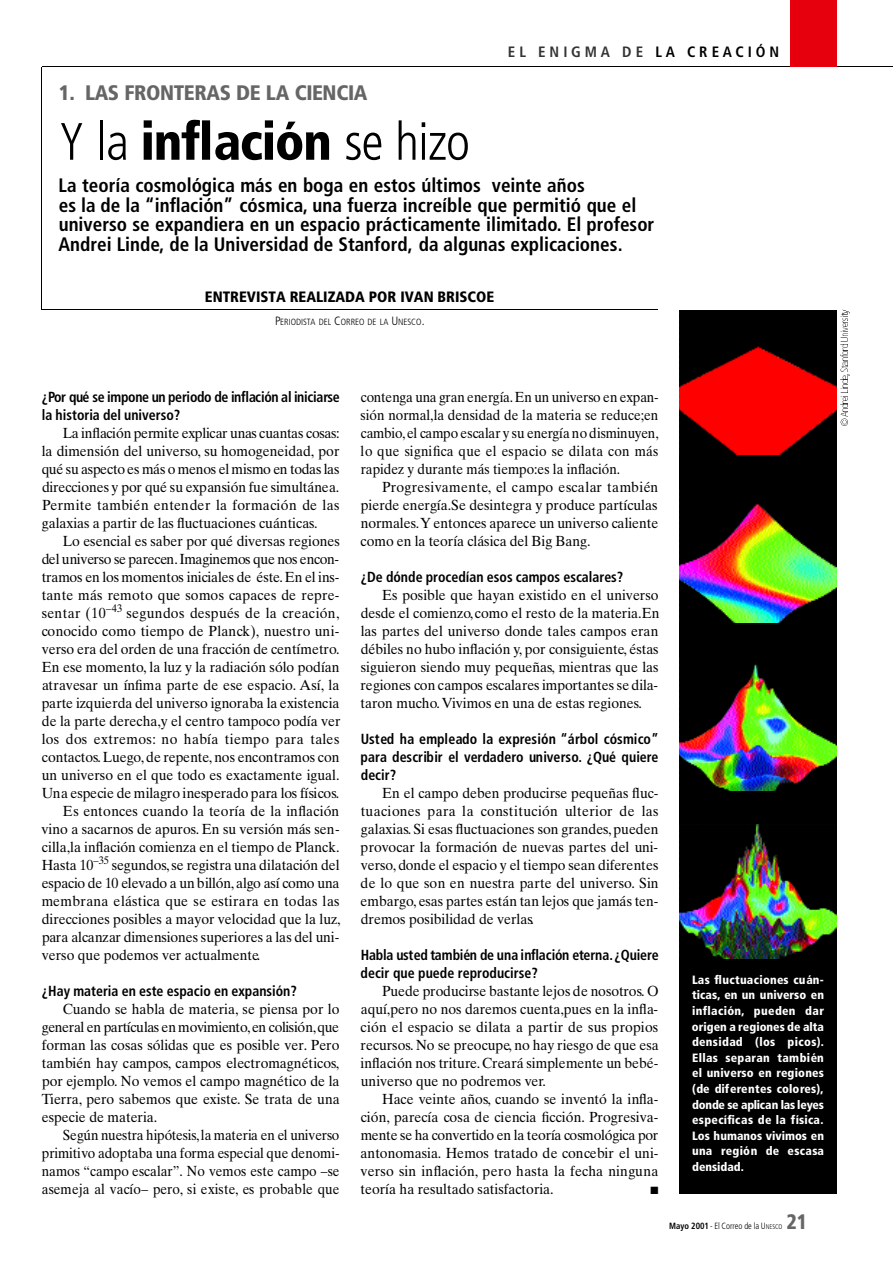
<style>
.page{position:relative;width:893px;height:1263px;background:#fff}
.page>*{position:absolute;margin:0;border:0;box-sizing:border-box;transform-origin:0 0}
.t1{font:300 condensed 52.5px "Frutiger";letter-spacing:-.015em;color:#000}
.t2{font:900 condensed 21px "Frutiger";letter-spacing:-.02em;color:#666}
.t3{font:900 condensed 21px "Frutiger";letter-spacing:-.02em;color:#666;scale:.95 1}
.t4{font:700 condensed 19.5px/19.5px "Frutiger";color:#000}
.t5{font:900 condensed 15px "Frutiger";color:#000}
.t6{font:700 condensed 15px "Frutiger";letter-spacing:.25em;color:#333}
.t7{font:14.7px/18px "Times Ten";color:#000;text-align:justify;scale:.95 1}
.t8{font:14.7px/18px "Times Ten";color:#000;text-align:justify;scale:.92 1}
.t9{font:700 condensed 14.7px/18px "Frutiger";color:#000;scale:.95 1}
.t10{font:14.7px "Times Ten";letter-spacing:.025em;color:#000;scale:.95 1}
.t11{font:14.7px "Times Ten";letter-spacing:.02em;color:#000;scale:.95 1}
.t12{font:14.7px "Times Ten";letter-spacing:-.025em;color:#000;scale:.95 1}
.t13{font:14.7px "Times Ten";letter-spacing:-.02em;color:#000;scale:.95 1}
.t14{font:900 condensed 12px/15.6px "Frutiger";color:#fff;text-align:justify}
.t15{font:10.5px "Zapf Dingbats";color:#000}
.t16{font:300 condensed 9px "Frutiger";color:#000}
.t17{font:300 condensed 9px "Frutiger";color:#000;scale:.95 1}
.s1{color:#000}
.s2{font-weight:900}
.s3{font-size:12px}
.s4{font-weight:700}
.s5{font-size:6.75px}
</style>
<div class="page">
<hr style="left:41px;top:67px;width:1px;height:243px;background:#000">
<hr style="left:41px;top:309px;width:616px;height:1px;background:#000">
<hr style="left:42px;top:66px;width:850px;height:1px;background:#000">
<div style="left:789px;top:0;width:47px;height:67px;background:#e6000e"></div>
<div style="left:679px;top:310px;width:157px;height:884px;background:#000"></div>
<img style="left:679px;top:310px;width:157px;height:144px">
<img style="left:679px;top:490px;width:157px;height:133px">
<img style="left:679px;top:658px;width:157px;height:132px">
<img style="left:679px;top:825px;width:157px;height:133px">
<svg style="left:840px;top:310px;width:9px;height:116px"></svg>
<h2 class="t2" style="left:59px;top:84px;width:310px">1 . LAS FRONTERAS DE LA CIENCIA</h2>
<p class="t6" style="left:508px;top:46px;width:273px">EL ENIGMA DE <span class="s1">LA CREAC I Ó N</span></p>
<h1 class="t1" style="left:59px;top:120px;width:412px">Y la <span class="s2">i n fla c i ó n</span> se hizo</h1>
<p class="t4" style="left:59px;top:177px;width:597px">La teoría cosmológica más en boga en estos últimos veinte años<br>es la de la “inflación” cósmica, una fuerza increíble que permitió que el universo se expandiera en un espacio prácticamente ilimitado. El profesor Andrei Linde, de la Universidad de Stanford, da algunas explicaciones.</p>
<p class="t5" style="left:205px;top:290px;width:291px">ENTREVISTA REALIZADA POR IVAN BRISCOE</p>
<p class="t16" style="left:275px;top:318px;width:151px"><span class="s3">P</span>ERIODISTA DEL <span class="s3">C</span>ORREO DE LA <span class="s3">U</span>NESCO<span class="s3">.</span></p>
<p class="t9" style="left:42px;top:389px;width:315px">¿ Por qué se impone un periodo de inflación al iniciars e la historia del universo?</p>
<p class="t7" style="left:42px;top:425px;width:315px;text-indent:21px">La inflación permite explicar unas cuantas cosas: la dimensión del universo, su homogeneidad, por qué su aspecto es más o menos el mismo en todas las direcciones y por qué su expansión fue simultánea.<br>Permite también entender la formación de las galaxias a partir de las fluctuaciones cuánticas.</p>
<p class="t7" style="left:63px;top:533px;width:293px">Lo esencial es saber por qué diversas regiones</p>
<p class="t12" style="left:42px;top:553px;width:314px">del universo se parecen.Imaginemos que nos encon-</p>
<p class="t7" style="left:42px;top:569px;width:315px">tramos en los momentos iniciales de éste. En el ins-</p>
<p class="t11" style="left:42px;top:589px;width:314px">tante más remoto que somos capaces de repre-</p>
<p class="t10" style="left:42px;top:607px;width:315px">sentar (10<sup>–43</sup> segundos después de la creación,</p>
<p class="t7" style="left:42px;top:623px;width:315px">conocido como tiempo de Planck), nuestro uni-</p>
<p class="t7" style="left:42px;top:641px;width:315px">verso era del orden de una fracción de centímetro.</p>
<p class="t7" style="left:42px;top:659px;width:315px">En ese momento, la luz y la radiación sólo podían</p>
<p class="t7" style="left:42px;top:677px;width:314px">atravesar un ínfima parte de ese espacio. A s í , l a</p>
<p class="t7" style="left:42px;top:695px;width:315px">parte izquierda del universo ignoraba la existencia</p>
<p class="t7" style="left:42px;top:713px;width:316px">de la parte derecha,y el centro tampoco podía ver</p>
<p class="t10" style="left:42px;top:733px;width:315px">los dos extremos: no había tiempo para tales</p>
<p class="t7" style="left:42px;top:749px;width:315px">c o n t a c t o s.L u e g o, de repente, nos encontramos con</p>
<p class="t7" style="left:42px;top:767px;width:315px">un universo en el que todo es exactamente igual.</p>
<p class="t7" style="left:42px;top:785px;width:314px">Una especie de milagro inesperado para los físicos.</p>
<p class="t7" style="left:63px;top:803px;width:292px">Es entonces cuando la teoría de la infla c i ó n</p>
<p class="t7" style="left:42px;top:821px;width:315px">vino a sacarnos de apuros. En su versión más sen-</p>
<p class="t7" style="left:42px;top:839px;width:315px">cilla,la inflación comienza en el tiempo de Planck.</p>
<p class="t7" style="left:42px;top:857px;width:315px">Hasta 10<sup>–</sup> <sup>3</sup> <sup>5</sup> s e g u n d o s, se registra una dilatación del</p>
<p class="t13" style="left:42px;top:877px;width:314px">espacio de 10 elevado a un billón,algo así como una</p>
<p class="t11" style="left:42px;top:895px;width:315px">membrana elástica que se estirara en todas las</p>
<p class="t7" style="left:42px;top:911px;width:316px">direcciones posibles a mayor velocidad que la luz,</p>
<p class="t7" style="left:42px;top:929px;width:315px">para alcanzar dimensiones superiores a las del uni-</p>
<p class="t7" style="left:42px;top:947px;width:231px">verso que podemos ver actualmente.</p>
<p class="t9" style="left:42px;top:983px;width:270px">¿Hay materia en este espacio en expansión?</p>
<p class="t7" style="left:42px;top:1001px;width:315px;text-indent:21px">Cuando se habla de materia, se piensa por lo general en partículas en movimiento,en colisión,q u e forman las cosas sólidas que es posible ver. Pero también hay campos, campos electromagnéticos, por ejemplo. No vemos el campo magnético de la Tierra, pero sabemos que existe. Se trata de una especie de materia.</p>
<p class="t8" style="left:42px;top:1127px;width:325px;text-indent:21px">Según nuestra hipótesis,la materia en el universo primitivo adoptaba una forma especial que denomi&shy;namos “campo escalar”. No vemos este campo –se asemeja al vacío– pero, si existe, es probable que</p>
<p class="t8" style="left:360px;top:389px;width:325px">contenga una gran energía.En un universo en expan&shy;sión normal,la densidad de la materia se reduce;en c a m b i o,el campo escalar y su energía no disminuyen, lo que significa que el espacio se dilata con más rapidez y durante más tiempo:es la inflación.</p>
<p class="t7" style="left:360px;top:479px;width:315px;text-indent:22px">P r o g r e s i v a m e n t e, el campo escalar también pierde energía.Se desintegra y produce partículas n o r m a l e s.Y entonces aparece un universo caliente como en la teoría clásica del Big Bang.</p>
<p class="t9" style="left:361px;top:569px;width:278px">¿De dónde procedían esos campos escalares?</p>
<p class="t7" style="left:360px;top:587px;width:316px;text-indent:22px">Es posible que hayan existido en el universo desde el comienzo, como el resto de la materia.En las partes del universo donde tales campos eran débiles no hubo inflación y, por consiguiente, éstas siguieron siendo muy pequeñas, mientras que las regiones con campos escalares importantes se dila&shy;taron mucho.Vivimos en una de estas regiones.</p>
<p class="t9" style="left:360px;top:731px;width:315px;text-align:justify">Usted ha empleado la expresión “árbol cósmico” p a ra describir el verd a d e ro univers o. ¿Qué quiere decir?</p>
<p class="t7" style="left:360px;top:785px;width:315px;text-indent:22px">En el campo deben producirse pequeñas fluc&shy;tuaciones para la constitución ulterior de las galaxias. Si esas fluctuaciones son grandes, pueden provocar la formación de nuevas partes del uni&shy;v e r s o, donde el espacio y el tiempo sean diferentes de lo que son en nuestra parte del universo. S i n e m b a r g o, esas partes están tan lejos que jamás ten&shy;dremos posibilidad de verlas.</p>
<p class="t9" style="left:360px;top:947px;width:315px">Habla usted también de una inflación eterna. ¿ Q u i e re decir que puede reproducirse?</p>
<p class="t7" style="left:360px;top:983px;width:315px;text-indent:22px">Puede producirse bastante lejos de nosotros. O aquí,pero no nos daremos cuenta,pues en la infla&shy;ción el espacio se dilata a partir de sus propios recursos. No se preocupe, no hay riesgo de que esa i n flación nos triture. Creará simplemente un bebé&shy;universo que no podremos ver.</p>
<p class="t7" style="left:360px;top:1091px;width:315px;text-indent:21px">Hace veinte años, cuando se inventó la infla&shy;c i ó n , parecía cosa de ciencia fic c i ó n . P r o g r e s i v a&shy;mente se ha convertido en la teoría cosmológica por a n t o n o m a s i a . Hemos tratado de concebir el uni&shy;verso sin infla c i ó n , pero hasta la fecha ninguna teoría ha resultado satisfactoria.</p>
<p class="t15" style="left:650px;top:1185px;width:9px">■</p>
<p class="t14" style="left:692px;top:973px;width:134px">Las fluctuaciones cuán&shy;t i c a s , en un universo en i n f l a c i ó n , pueden dar origen a regiones de alta densidad (los picos).<br>E l l a s s e p a ran también e l u n i v e rso en re g i o n e s (de diferentes colore s ) , donde se aplican las leyes e s p e c í ficas de la física.<br>Los humanos vivimos en una región de escasa densidad.</p>
<p class="t17" style="left:669px;top:1222px;width:121px"><span class="s4">Mayo 2001</span>- El Correo de la U<span class="s5">NESCO</span></p>
<h2 class="t3" style="left:786px;top:1214px;width:23px">21</h2>
</div>
